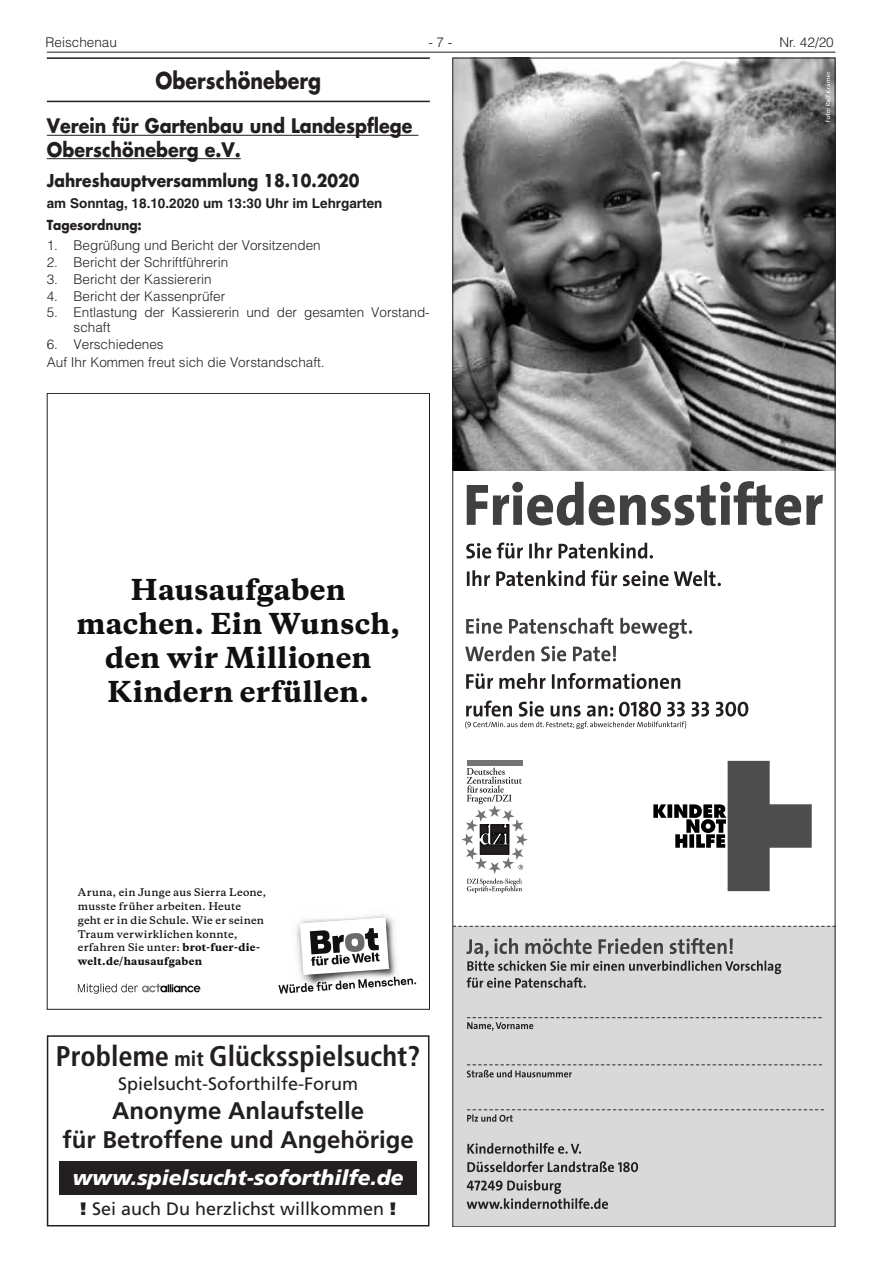
<style>
.page{position:relative;width:881px;height:1263px;background:#fff}
.page>*{position:absolute;margin:0;border:0;box-sizing:border-box;transform-origin:0 0}
.t1{font:700 condensed 28.5px "Frutiger LT";color:#231f20}
.t2{font:800 27px/33.8px "Galaxie Copernicus";letter-spacing:.01em;color:#101010;text-align:center}
.t3{font:700 24px/28.8px "Frutiger LT";color:#231f20;text-align:center}
.t4{font:700 22.5px "Futura LT";color:#231f20;scale:.85 1}
.t5{font:italic 900 21px "Frutiger LT";color:#fff}
.t6{font:700 19.5px/23.4px "Futura LT";color:#231f20;scale:.9 1}
.t7{font:18px "Frutiger LT";color:#231f20}
.t8{font:700 17.25px "Futura LT";color:#231f20;scale:.9 1}
.t9{font:300 13.5px/15px "Helvetica LT";color:#231f20}
.t10{font:700 13.5px "Helvetica LT";color:#231f20}
.t11{font:700 13.5px "Futura LT";color:#231f20;scale:.9 1}
.t12{font:600 9.9px/13.8px "Galaxie Copernicus";letter-spacing:.025em;color:#101010}
.s1{font-weight:800}
.s2{font-size:21px}
.s3{font-weight:900}
</style>
<div class="page">
<hr style="left:47px;top:52px;width:788px;height:1px;background:#231f20">
<hr style="left:47px;top:57px;width:382px;height:2px;background:#231f20">
<hr style="left:47px;top:101px;width:382px;height:1px;background:#231f20">
<hr style="left:47px;top:135px;width:371px;height:1px;background:#231f20">
<hr style="left:47px;top:158px;width:194px;height:1px;background:#231f20">
<svg style="left:466px;top:481px;width:356px;height:44px"></svg>
<svg style="left:466px;top:542px;width:254px;height:44px"></svg>
<svg style="left:653px;top:761px;width:158px;height:130px"></svg>
<img style="left:452px;top:57px;width:383px;height:413px">
<svg style="left:824px;top:72px;width:5px;height:50px"></svg>
<div style="left:452px;top:926px;width:383px;height:301px;background:#d9d9d9"></div>
<svg style="left:466px;top:938px;width:357px;height:271px"></svg>
<svg style="left:454px;top:926px;width:379px;height:1px"></svg>
<svg style="left:465px;top:618px;width:227px;height:43px"></svg>
<svg style="left:465px;top:673px;width:283px;height:56px"></svg>
<div style="left:467px;top:761px;width:55px;height:5px;background:#737373"></div>
<svg style="left:461px;top:767px;width:66px;height:126px"></svg>
<svg style="left:278px;top:917px;width:138px;height:77px"></svg>
<svg style="left:78px;top:984px;width:122px;height:10px"></svg>
<div style="left:47px;top:1035px;width:382px;height:191px;border:1px solid #231f20"></div>
<div style="left:60px;top:1160px;width:356px;height:34px;background:#231f20"></div>
<p class="t9" style="left:45px;top:34px;width:73px">Reischenau</p>
<p class="t9" style="left:428px;top:34px;width:26px">- 7 -</p>
<p class="t9" style="left:779px;top:34px;width:56px">Nr. 42/20</p>
<h3 class="t4" style="left:155px;top:65px;width:196px">Oberschöneberg</h3>
<h3 class="t6" style="left:47px;top:114px;width:407px">Verein für Gartenbau und Landespflege<br>Oberschöneberg e.V.</h3>
<p class="t8" style="left:47px;top:169px;width:349px">Jahreshauptversammlung 18.10.2020</p>
<p class="t10" style="left:47px;top:195px;width:337px">am Sonntag, 18.10.2020 um 13:30 Uhr im Lehrgarten</p>
<p class="t11" style="left:47px;top:216px;width:107px">Tagesordnung:</p>
<p class="t9" style="left:47px;top:238px;width:275px">1. Begrüßung und Bericht der Vorsitzenden</p>
<p class="t9" style="left:47px;top:255px;width:183px">2. Bericht der Schriftführerin</p>
<p class="t9" style="left:47px;top:272px;width:166px">3. Bericht der Kassiererin</p>
<p class="t9" style="left:47px;top:288px;width:180px">4. Bericht der Kassenprüfer</p>
<p class="t9" style="left:74px;top:305px;width:357px;text-indent:-27px">5. Entlastung der Kassiererin und der gesamten Vorstand&shy;schaft</p>
<p class="t9" style="left:47px;top:335px;width:279px;line-height:18px">6. Verschiedenes<br>Auf Ihr Kommen freut sich die Vorstandschaft.</p>
<h2 class="t2" style="left:76px;top:573px;width:325px">Hausaufgaben machen. Ein Wunsch, den wir Millionen<br>Kindern erfüllen.</h2>
<p class="t12" style="left:78px;top:886px;width:190px">Aruna, ein Junge aus Sierra Leone, musste früher arbeiten. Heute geht er in die Schule. Wie er seinen<br>Traum verwirk lichen konnte, erfahren Sie unter: <span class="s1">brot-fuer-die&shy;welt.de/hausaufgaben</span></p>
<h1 class="t1" style="left:56px;top:1039px;width:366px">Probleme <span class="s2">mit</span> Glücksspielsucht?</h1>
<h3 class="t7" style="left:118px;top:1073px;width:241px">Spielsucht-Soforthilfe-Forum</h3>
<h3 class="t3" style="left:62px;top:1096px;width:352px">Anonyme Anlaufstelle<br>für Betroffene und Angehörige</h3>
<h3 class="t5" style="left:72px;top:1165px;width:332px">www.spielsucht-soforthilfe.de</h3>
<h3 class="t7" style="left:79px;top:1198px;width:319px"><span class="s3">!</span> Sei auch Du herzlichst willkommen <span class="s3">!</span></h3>
</div>
